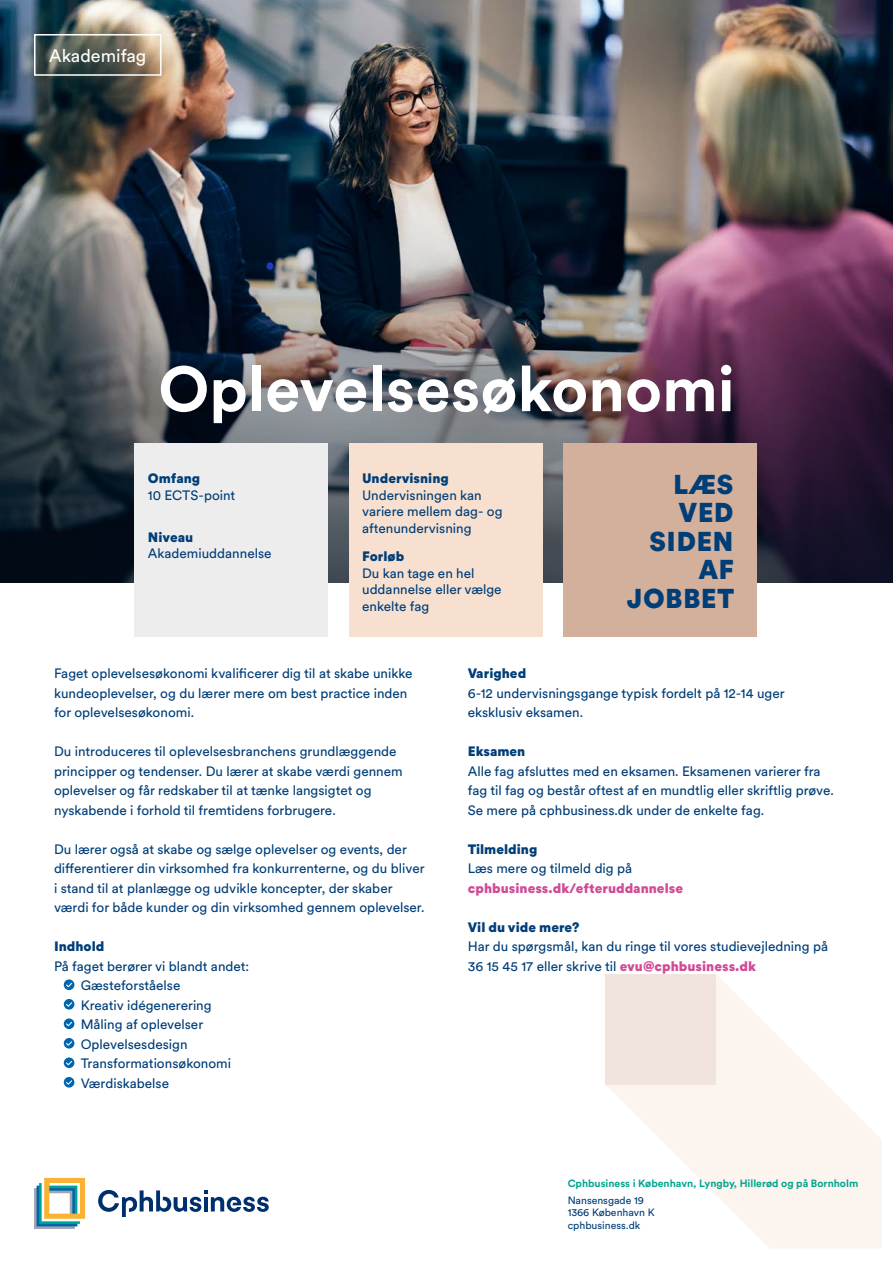
<style>
.page{position:relative;width:893px;height:1263px;background:#fff}
.page>*{position:absolute;margin:0;border:0;box-sizing:border-box;transform-origin:0 0}
.Titel{font:700 63px "Circular XX";color:#fff}
.t1{font:900 27px/28.5px "Circular XX";letter-spacing:.01em;color:#003e78;text-align:right}
.t2{font:18px "Circular Std";color:#fff}
.Brødtekst{font:13.5px/19.5px "Circular XX";color:#003e78}
.Faktaboks{font:13.5px/16.5px "Circular XX";color:#003e78}
.Overskrift{font:900 13.5px "Circular XX";color:#003e78}
.Brødtekst-2{font:900 13.5px "Circular XX";color:#d14a95}
.t3{font:700 10.5px "Circular Std";color:#00a590}
.t4{font:10.5px/12.6px "Circular Std";color:#003e78}
.s1{font-weight:900;color:#d14a95}
</style>
<div class="page">
<svg style="left:605px;top:975px;width:277px;height:273px;fill:#fcf4ee"></svg>
<div style="left:605px;top:974px;width:111px;height:110px;background:#f0e4dd"></div>
<svg style="left:34px;top:1178px;width:51px;height:51px"></svg>
<svg style="left:98px;top:1190px;width:171px;height:27px"></svg>
<img style="left:0;top:0;width:893px;height:121px">
<img style="left:0;top:121px;width:893px;height:462px">
<div style="left:135px;top:443px;width:193px;height:194px;background:#ededed"></div>
<div style="left:349px;top:443px;width:194px;height:194px;background:#f7e0cf"></div>
<div style="left:563px;top:443px;width:194px;height:194px;background:#d3b09c"></div>
<div style="left:64px;top:979px;width:10px;height:11px;background:#0065b0;border-radius:50%"></div>
<svg style="left:66px;top:983px;width:6px;height:4px"></svg>
<div style="left:64px;top:999px;width:10px;height:10px;background:#0065b0;border-radius:50%"></div>
<svg style="left:66px;top:1002px;width:6px;height:5px"></svg>
<div style="left:64px;top:1018px;width:10px;height:11px;background:#0065b0;border-radius:50%"></div>
<svg style="left:66px;top:1022px;width:6px;height:4px"></svg>
<div style="left:64px;top:1077px;width:10px;height:10px;background:#0065b0;border-radius:50%"></div>
<svg style="left:66px;top:1080px;width:6px;height:5px"></svg>
<div style="left:64px;top:1057px;width:10px;height:11px;background:#0065b0;border-radius:50%"></div>
<svg style="left:66px;top:1061px;width:6px;height:4px"></svg>
<div style="left:64px;top:1038px;width:10px;height:10px;background:#0065b0;border-radius:50%"></div>
<svg style="left:66px;top:1041px;width:6px;height:5px"></svg>
<div style="left:34px;top:34px;width:128px;height:42px;border:2px solid #fff"></div>
<h3 class="t2" style="left:49px;top:45px;width:99px">Akademifag</h3>
<h1 class="Titel" style="left:158px;top:346px;width:578px">Oplevelsesøkonomi</h1>
<h2 class="Overskrift" style="left:148px;top:469px;width:54px">Omfang</h2>
<p class="Faktaboks" style="left:148px;top:486px;width:89px">10 ECTS-point</p>
<h2 class="Overskrift" style="left:148px;top:527px;width:47px">Niveau</h2>
<p class="Faktaboks" style="left:148px;top:544px;width:125px">Akademiuddannelse</p>
<h2 class="Overskrift" style="left:362px;top:469px;width:88px">Undervisning</h2>
<p class="Faktaboks" style="left:362px;top:486px;width:142px">Undervisningen kan variere mellem dag- og aftenundervisning</p>
<h2 class="Overskrift" style="left:362px;top:547px;width:44px">Forløb</h2>
<p class="Faktaboks" style="left:362px;top:564px;width:141px">Du kan tage en hel uddannelse eller vælge enkelte fag</p>
<h2 class="t1" style="left:627px;top:469px;width:109px">LÆS<br>VED<br>SIDEN<br>AF<br>JOBBET</h2>
<p class="Brødtekst" style="left:54px;top:663px;width:360px">Faget oplevelsesøkonomi kvalificerer dig til at skabe unikke kundeoplevelser, og du lærer mere om best practice inden for oplevelsesøkonomi.</p>
<p class="Brødtekst" style="left:54px;top:741px;width:350px">Du introduceres til oplevelsesbranchens grundlæggende principper og tendenser. Du lærer at skabe værdi gennem oplevelser og får redskaber til at tænke langsigtet og nyskabende i forhold til fremtidens forbrugere.</p>
<p class="Brødtekst" style="left:54px;top:838px;width:372px">Du lærer også at skabe og sælge oplevelser og events, der differentierer din virksomhed fra konkurrenterne, og du bliver i stand til at planlægge og udvikle koncepter, der skaber værdi for både kunder og din virksomhed gennem oplevelser.</p>
<h2 class="Overskrift" style="left:54px;top:937px;width:52px">Indhold</h2>
<p class="Brødtekst" style="left:54px;top:955px;width:197px">På faget berører vi blandt andet:</p>
<p class="Brødtekst" style="left:81px;top:975px;width:101px">Gæsteforståelse</p>
<p class="Brødtekst" style="left:81px;top:994px;width:132px">Kreativ idégenerering</p>
<p class="Brødtekst" style="left:81px;top:1014px;width:124px">Måling af oplevelser</p>
<p class="Brødtekst" style="left:81px;top:1033px;width:108px">Oplevelsesdesign</p>
<p class="Brødtekst" style="left:81px;top:1053px;width:152px">Transformationsøkonomi</p>
<p class="Brødtekst" style="left:81px;top:1072px;width:90px">Værdiskabelse</p>
<h2 class="Overskrift" style="left:468px;top:664px;width:60px">Varighed</h2>
<p class="Brødtekst" style="left:468px;top:682px;width:318px">6-12 undervisningsgange typisk fordelt på 12-14 uger eksklusiv eksamen.</p>
<h2 class="Overskrift" style="left:468px;top:742px;width:59px">Eksamen</h2>
<p class="Brødtekst" style="left:468px;top:760px;width:368px">Alle fag afsluttes med en eksamen. Eksamenen varierer fra fag til fag og består oftest af en mundtlig eller skriftlig prøve.<br>Se mere på cphbusiness.dk under de enkelte fag.</p>
<h2 class="Overskrift" style="left:468px;top:839px;width:71px">Tilmelding</h2>
<p class="Brødtekst" style="left:468px;top:858px;width:166px">Læs mere og tilmeld dig på</p>
<p class="Brødtekst-2" style="left:468px;top:878px;width:217px">cphbusiness.dk/efteruddannelse</p>
<h2 class="Overskrift" style="left:468px;top:917px;width:113px">Vil du vide mere?</h2>
<p class="Brødtekst" style="left:468px;top:936px;width:362px">Har du spørgsmål, kan du ringe til vores studievejledning på<br>36 15 45 17 eller skrive til <span class="s1">evu@cphbusiness.dk</span></p>
<p class="t3" style="left:568px;top:1177px;width:292px">Cphbusiness i København, Lyngby, Hillerød og på Bornholm</p>
<p class="t4" style="left:568px;top:1193px;width:89px">Nansensgade 19<br>1366 København K cphbusiness.dk</p>
</div>
